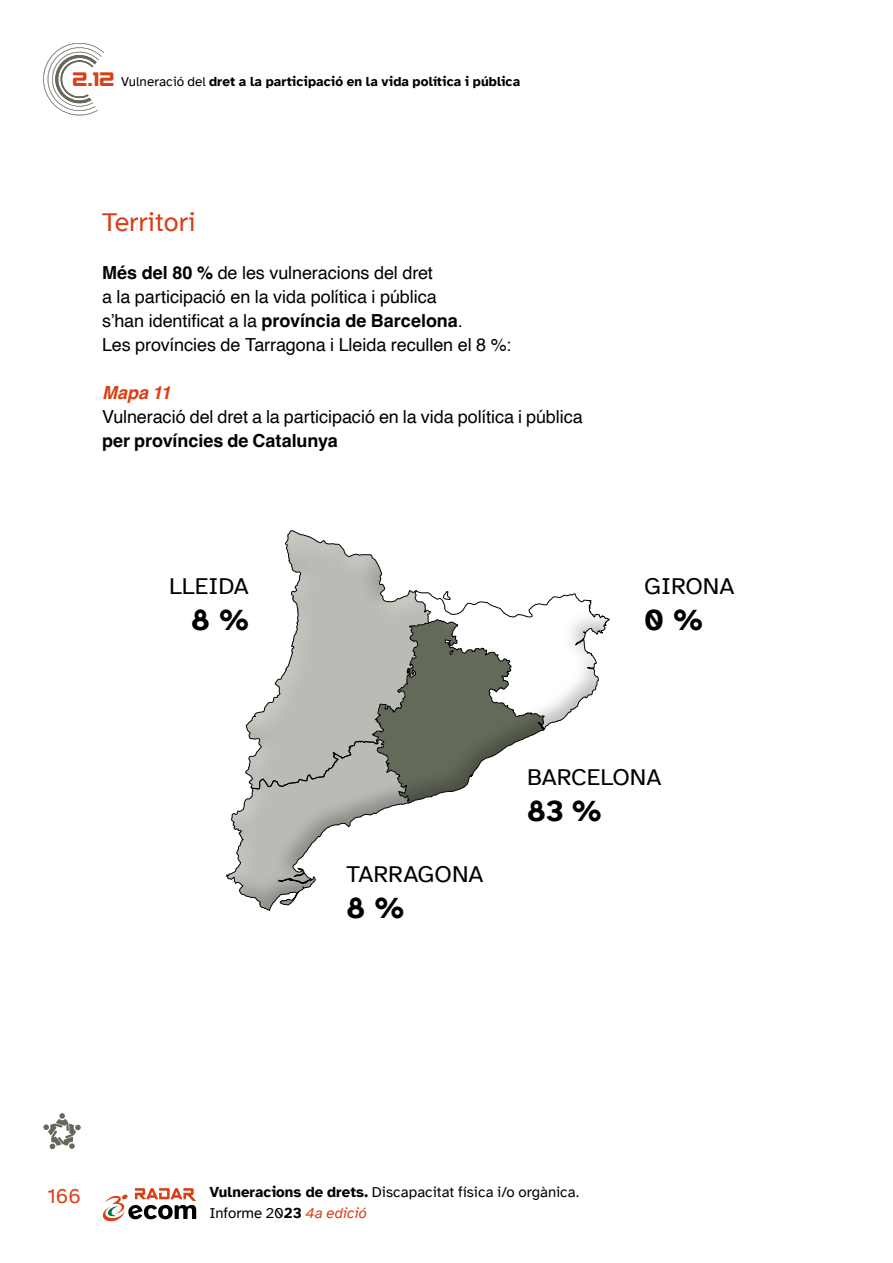
<style>
.page{position:relative;width:893px;height:1263px;background:#fff}
.page>*{position:absolute;margin:0;border:0;box-sizing:border-box;transform-origin:0 0}
.t1{font:700 30px "Atkinson Hyperlegible";color:#000}
.t2{font:27px "Atkinson Hyperlegible";color:#d93e15}
.t3{font:24px "Atkinson Hyperlegible";color:#000}
.t4{font:21px "Atkinson Hyperlegible";color:#d93e15}
.t5{font:18px/24px "Helvetica";letter-spacing:-.005em;color:#000}
.t6{font:700 18px "Helvetica";color:#000}
.t7{font:italic 700 18px "Helvetica";letter-spacing:.005em;color:#d93e15}
.t8{font:15px/21px "Atkinson Hyperlegible";color:#000}
.t9{font:700 13.5px "Atkinson Hyperlegible";letter-spacing:.01em;color:#000}
.s1{font-family:"Strike Fighter";font-weight:400;font-size:21px;color:#d93e15}
.s2{font-weight:400}
.s3{font-weight:700}
.s4{font-style:italic;color:#d93e15}
</style>
<div class="page">
<svg style="left:102px;top:1188px;width:94px;height:34px"></svg>
<svg style="left:226px;top:530px;width:384px;height:381px"></svg>
<svg style="left:43px;top:43px;width:62px;height:73px"></svg>
<svg style="left:43px;top:1113px;width:38px;height:36px"></svg>
<p class="t9" style="left:72px;top:73px;width:450px"><span class="s1">2.12</span> <span class="s2">Vulneració del</span> dret a la participació en la vida política i pública</p>
<h2 class="t2" style="left:102px;top:207px;width:95px">Territori</h2>
<p class="t5" style="left:102px;top:261px;width:410px"><span class="s3">Més del 80 %</span> de les vulneracions del dret<br>a la participació en la vida política i pública<br>s’han identificat a la <span class="s3">província de Barcelona</span>.<br>Les províncies de Tarragona i Lleida recullen el 8 %:</p>
<p class="t7" style="left:102px;top:382px;width:70px">Mapa 11</p>
<p class="t5" style="left:102px;top:405px;width:482px">Vulneració del dret a la participació en la vida política i pública</p>
<p class="t6" style="left:102px;top:430px;width:237px">per províncies de Catalunya</p>
<h3 class="t3" style="left:169px;top:572px;width:81px">LLEIDA</h3>
<h1 class="t1" style="left:191px;top:602px;width:59px">8 %</h1>
<h3 class="t3" style="left:644px;top:572px;width:92px">GIRONA</h3>
<h1 class="t1" style="left:644px;top:602px;width:60px">0 %</h1>
<h3 class="t3" style="left:346px;top:861px;width:139px">TARRAGONA</h3>
<h1 class="t1" style="left:346px;top:890px;width:59px">8 %</h1>
<h3 class="t3" style="left:527px;top:763px;width:136px">BARCELONA</h3>
<h1 class="t1" style="left:527px;top:793px;width:76px">83 %</h1>
<p class="t4" style="left:47px;top:1184px;width:35px">166</p>
<p class="t8" style="left:209px;top:1182px;width:371px"><span class="s3">Vulneracions de drets.</span> Discapacitat física i/o orgànica.<br>Informe 20<span class="s3">23</span> <span class="s4">4a edició</span></p>
</div>
